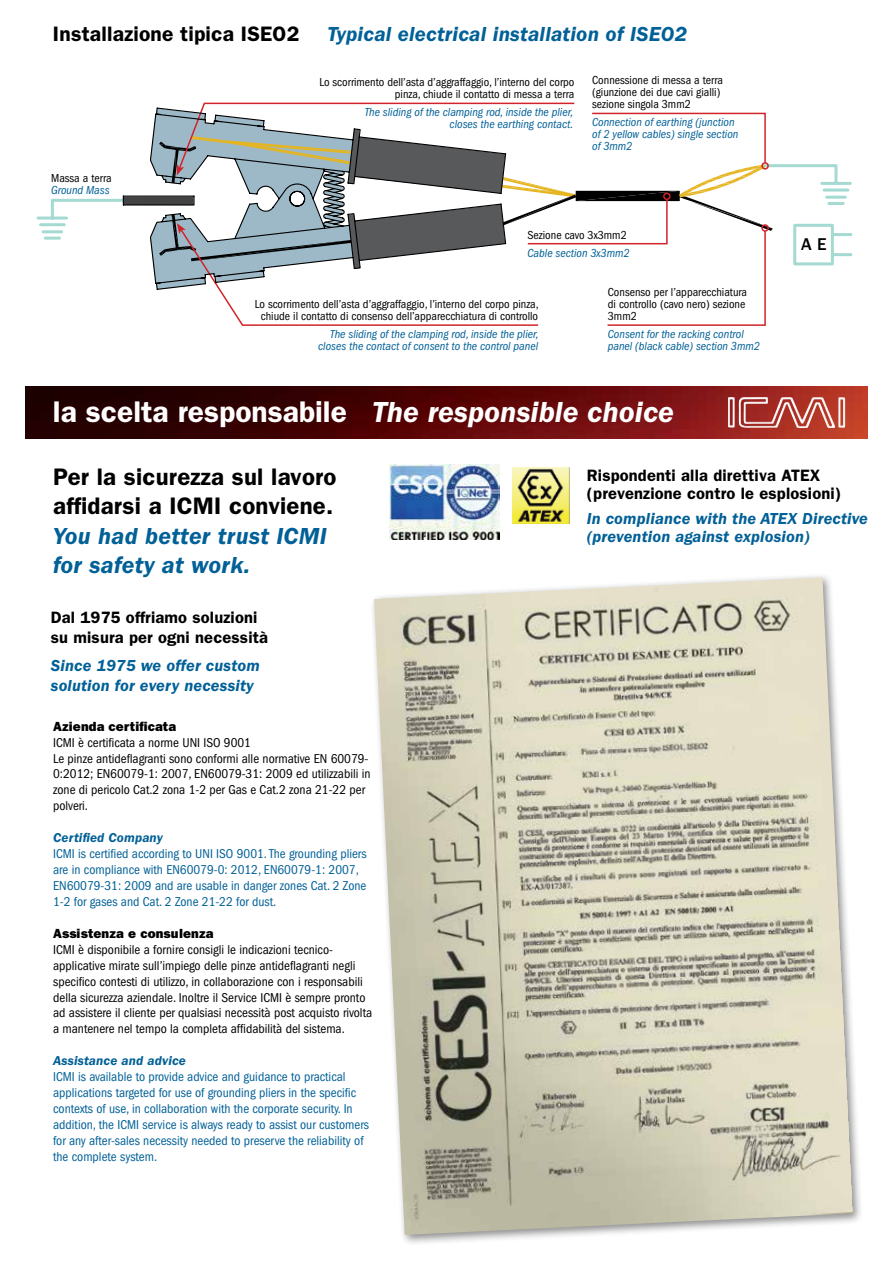
<style>
.page{position:relative;width:893px;height:1263px;background:#fff}
.page>*{position:absolute;margin:0;border:0;box-sizing:border-box;transform-origin:0 0}
.t1{font:600 30px "ITC Franklin Gothic Std";color:#fff}
.t2{font:600 24px/28.8px "ITC Franklin Gothic Std";letter-spacing:.01em;color:#000}
.t3{font:italic 600 24px/28.8px "ITC Franklin Gothic Std";letter-spacing:.01em;color:#006097}
.t4{font:italic 600 21px "ITC Franklin Gothic Std";letter-spacing:.01em;color:#006097}
.t5{font:600 21px "ITC Franklin Gothic Std";letter-spacing:.01em;color:#000}
.t6{font:500 17.7px "ITC Franklin Gothic Std";color:#000}
.t7{font:600 16.5px/18px "ITC Franklin Gothic Std";letter-spacing:.01em;color:#000}
.t8{font:italic 600 16.5px/18px "ITC Franklin Gothic Std";letter-spacing:.01em;color:#006097}
.t9{font:condensed 13.35px/15.9px "ITC Franklin Gothic Std";color:#000}
.t10{font:condensed 13.35px/15.9px "ITC Franklin Gothic Std";color:#006097}
.t11{font:13.35px "ITC Franklin Gothic Std Hvy";letter-spacing:.01em;color:#000}
.t12{font:italic 600 13.35px "ITC Franklin Gothic Std";letter-spacing:.01em;color:#006097}
.t13{font:condensed 12px/12px "ITC Franklin Gothic Std";color:#000}
.t14{font:italic condensed 12px/12px "ITC Franklin Gothic Std";color:#006097;text-align:right}
.s1{font-style:italic}
</style>
<div class="page">
<img style="left:26px;top:387px;width:841px;height:51px">
<img style="left:389px;top:465px;width:110px;height:74px">
<img style="left:513px;top:467px;width:56px;height:56px">
<div style="left:369px;top:573px;width:495px;height:673px;background:#000;opacity:.45"></div>
<img style="left:374px;top:577px;width:479px;height:658px">
<img style="left:728px;top:396px;width:118px;height:33px">
<svg style="left:36px;top:102px;width:817px;height:224px"></svg>
<svg style="left:149px;top:107px;width:358px;height:184px"></svg>
<h3 class="t5" style="left:53px;top:22px;width:248px">Installazione tipica ISEO2</h3>
<h3 class="t4" style="left:327px;top:22px;width:361px">Typical electrical installation of ISEO2</h3>
<p class="t13" style="left:51px;top:172px;width:62px">Massa a terra</p>
<p class="t14" style="left:51px;top:184px;width:60px">Ground Mass</p>
<p class="t13" style="left:319px;top:76px;width:256px;text-align:right">Lo scorrimento dell’asta d’aggraffaggio, l’interno del corpo pinza, chiude il contatto di messa a terra</p>
<p class="t14" style="left:365px;top:106px;width:210px">The sliding of the clamping rod, inside the plier, closes the earthing contact.</p>
<p class="t13" style="left:592px;top:74px;width:132px">Connessione di messa a terra (giunzione dei due cavi gialli) sezione singola 3mm2</p>
<p class="t14" style="left:592px;top:117px;width:148px;text-align:left">Connection of earthing (junction of 2 yellow cables) single section of 3mm2</p>
<p class="t13" style="left:527px;top:229px;width:101px">Sezione cavo 3x3mm2</p>
<p class="t14" style="left:527px;top:247px;width:104px">Cable section 3x3mm2</p>
<p class="t13" style="left:255px;top:298px;width:285px;text-align:center">Lo scorrimento dell’asta d’aggraffaggio, l’interno del corpo pinza, chiude il contatto di consenso dell’apparecchiatura di controllo</p>
<p class="t14" style="left:318px;top:328px;width:222px">The sliding of the clamping rod, inside the plier, closes the contact of consent to the control panel</p>
<p class="t13" style="left:608px;top:286px;width:141px">Consenso per l’apparecchiatura di controllo (cavo nero) sezione<br>3mm2</p>
<p class="t14" style="left:608px;top:328px;width:154px;text-align:left">Consent for the racking control panel (black cable) section 3mm2</p>
<h1 class="t1" style="left:53px;top:394px;width:623px">la scelta responsabile <span class="s1">The responsible choice</span></h1>
<h3 class="t6" style="left:801px;top:234px;width:27px">A E</h3>
<h2 class="t2" style="left:53px;top:462px;width:285px">Per la sicurezza sul lavoro affidarsi a ICMI conviene.</h2>
<h2 class="t3" style="left:53px;top:522px;width:275px">You had better trust ICMI for safety at work.</h2>
<p class="t7" style="left:51px;top:608px;width:219px;line-height:19.5px">Dal 1975 offriamo soluzioni su misura per ogni necessità</p>
<p class="t8" style="left:51px;top:656px;width:210px;line-height:19.5px">Since 1975 we offer custom solution for every necessity</p>
<p class="t11" style="left:53px;top:718px;width:124px">Azienda certificata</p>
<p class="t9" style="left:53px;top:734px;width:319px">ICMI è certificata a norme UNI ISO 9001<br>Le pinze antideflagranti sono conformi alle normative EN 60079- 0:2012; EN60079-1: 2007, EN60079-31: 2009 ed utilizzabili in zone di pericolo Cat.2 zona 1-2 per Gas e Cat.2 zona 21-22 per polveri.</p>
<p class="t12" style="left:53px;top:830px;width:111px">Certified Company</p>
<p class="t10" style="left:53px;top:846px;width:315px">ICMI is certified according to UNI ISO 9001. The grounding pliers are in compliance with EN60079-0: 2012, EN60079-1: 2007, EN60079-31: 2009 and are usable in danger zones Cat. 2 Zone 1-2 for gases and Cat. 2 Zone 21-22 for dust.</p>
<p class="t11" style="left:53px;top:925px;width:162px">Assistenza e consulenza</p>
<p class="t9" style="left:53px;top:941px;width:320px">ICMI è disponibile a fornire consigli le indicazioni tecnico&shy;applicative mirate sull’impiego delle pinze antideflagranti negli specifico contesti di utilizzo, in collaborazione con i responsabili della sicurezza aziendale. Inoltre il Service ICMI è sempre pronto ad assistere il cliente per qualsiasi necessità post acquisto rivolta a mantenere nel tempo la completa affidabilità del sistema.</p>
<p class="t12" style="left:53px;top:1053px;width:134px">Assistance and advice</p>
<p class="t10" style="left:53px;top:1069px;width:317px">ICMI is available to provide advice and guidance to practical applications targeted for use of grounding pliers in the specific contexts of use, in collaboration with the corporate security. In addition, the ICMI service is always ready to assist our customers for any after-sales necessity needed to preserve the reliability of the complete system.</p>
<p class="t7" style="left:587px;top:466px;width:256px">Rispondenti alla direttiva ATEX (prevenzione contro le esplosioni)</p>
<p class="t8" style="left:587px;top:510px;width:283px">In compliance with the ATEX Directive (prevention against explosion)</p>
</div>
